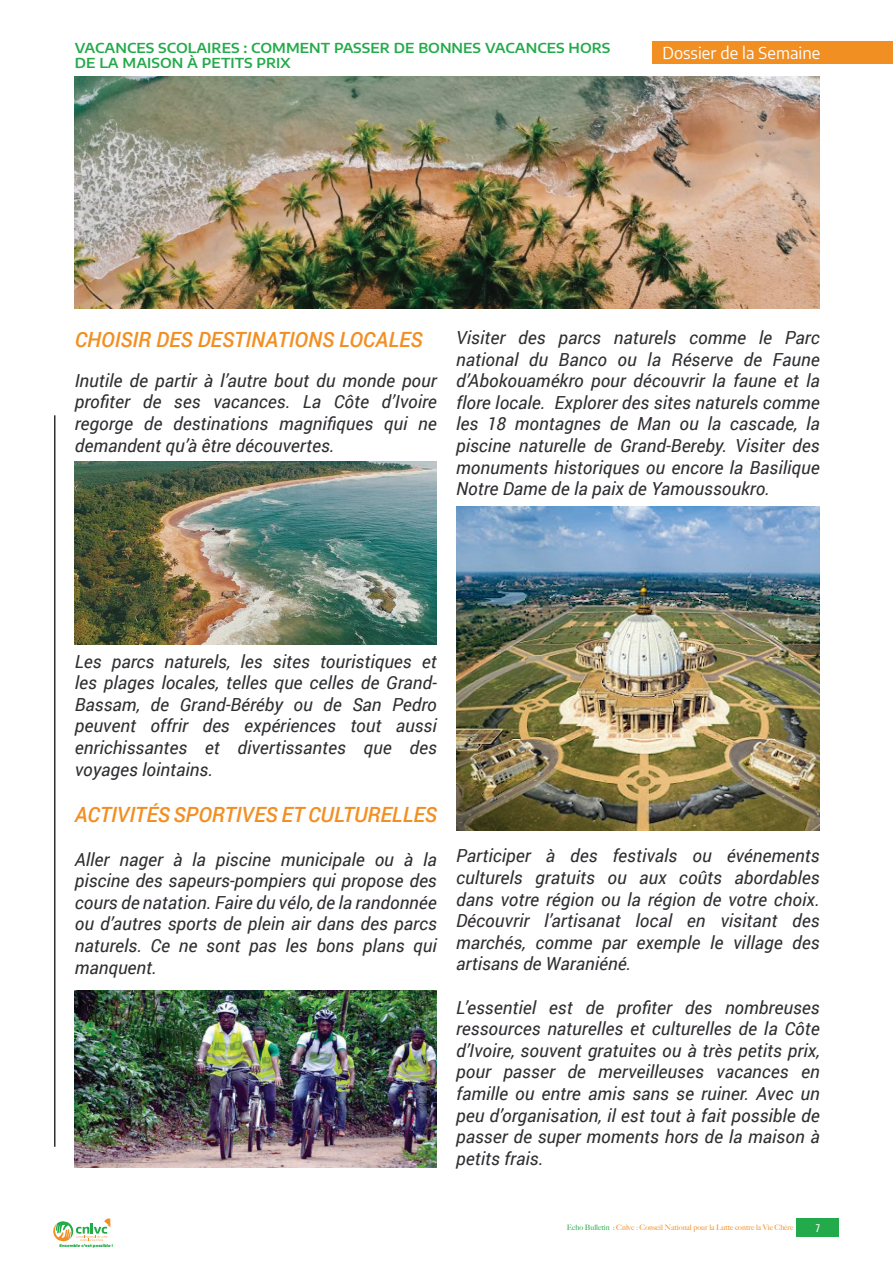
<style>
.page{position:relative;width:893px;height:1263px;background:#fff}
.page>*{position:absolute;margin:0;border:0;box-sizing:border-box;transform-origin:0 0}
.t1{font:italic 500 21px "Roboto";color:#f28f23}
.t2{font:italic 18px/21.6px "Roboto";color:#312e32;text-align:justify}
.t3{font:16.5px "Encode Sans";color:#fff}
.t4{font:600 13.5px/15px "Encode Sans Expanded";color:#23aa4a}
.t5{font:500 10.5px "Encode Sans Compressed";color:#fff}
.t6{font:500 7.5px "Big Caslon";color:#f28f23}
.t7{font:900 3.9px "Montserrat";color:#23aa4a}
.s1{color:#23aa4a}
</style>
<div class="page">
<div style="left:797px;top:1218px;width:42px;height:19px;background:#23aa4a"></div>
<svg style="left:53px;top:1218px;width:57px;height:24px"></svg>
<div style="left:652px;top:42px;width:241px;height:22px;background:#f28f23"></div>
<img style="left:75px;top:77px;width:745px;height:231px">
<hr style="left:54px;top:415px;width:2px;height:732px;background:#312e32">
<img style="left:75px;top:461px;width:362px;height:184px">
<img style="left:75px;top:990px;width:362px;height:178px">
<img style="left:456px;top:506px;width:364px;height:324px">
<p class="t4" style="left:75px;top:39px;width:537px">VACANCES SCOLAIRES : COMMENT PASSER DE BONNES VACANCES HORS<br>DE LA MAISON À PETITS PRIX</p>
<p class="t3" style="left:662px;top:41px;width:159px">Dossier de la Semaine</p>
<p class="t1" style="left:75px;top:325px;width:349px">CHOISIR DES DESTINATIONS LOCALES</p>
<p class="t2" style="left:75px;top:369px;width:364px">Inutile de partir à l’autre bout du monde pour profiter de ses vacances. La Côte d’Ivoire regorge de destinations magnifiques qui ne demandent qu’à être découvertes.</p>
<p class="t2" style="left:456px;top:326px;width:365px">Visiter des parcs naturels comme le Parc national du Banco ou la Réserve de Faune d’Abokouamékro pour découvrir la faune et la flore locale. Explorer des sites naturels comme les 18 montagnes de Man ou la cascade, la piscine naturelle de Grand-Bereby. Visiter des monuments historiques ou encore la Basilique Notre Dame de la paix de Yamoussoukro.</p>
<p class="t2" style="left:75px;top:650px;width:364px">Les parcs naturels, les sites touristiques et les plages locales, telles que celles de Grand-Bassam, de Grand-Béréby ou de San Pedro peuvent offrir des expériences tout aussi enrichissantes et divertissantes que des voyages lointains.</p>
<p class="t1" style="left:75px;top:800px;width:364px">ACTIVITÉS SPORTIVES ET CULTURELLES</p>
<p class="t2" style="left:75px;top:848px;width:364px">Aller nager à la piscine municipale ou à la piscine des sapeurs-pompiers qui propose des cours de natation. Faire du vélo, de la randonnée ou d’autres sports de plein air dans des parcs naturels. Ce ne sont pas les bons plans qui manquent.</p>
<p class="t2" style="left:456px;top:844px;width:365px">Participer à des festivals ou événements culturels gratuits ou aux coûts abordables dans votre région ou la région de votre choix.<br>Découvrir l’artisanat local en visitant des marchés, comme par exemple le village des artisans de Waraniéné.</p>
<p class="t2" style="left:456px;top:996px;width:365px">L’essentiel est de profiter des nombreuses ressources naturelles et culturelles de la Côte d’Ivoire, souvent gratuites ou à très petits prix, pour passer de merveilleuses vacances en famille ou entre amis sans se ruiner. Avec un peu d’organisation, il est tout à fait possible de passer de super moments hors de la maison à petits frais.</p>
<p class="t7" style="left:60px;top:1243px;width:55px">Ensemble c’est possible !</p>
<p class="t6" style="left:567px;top:1221px;width:228px"><span class="s1">Echo Bulletin :</span> Cnlvc : Conseil National pour la Lutte contre la Vie Chère</p>
<p class="t5" style="left:816px;top:1221px;width:6px">7</p>
</div>
